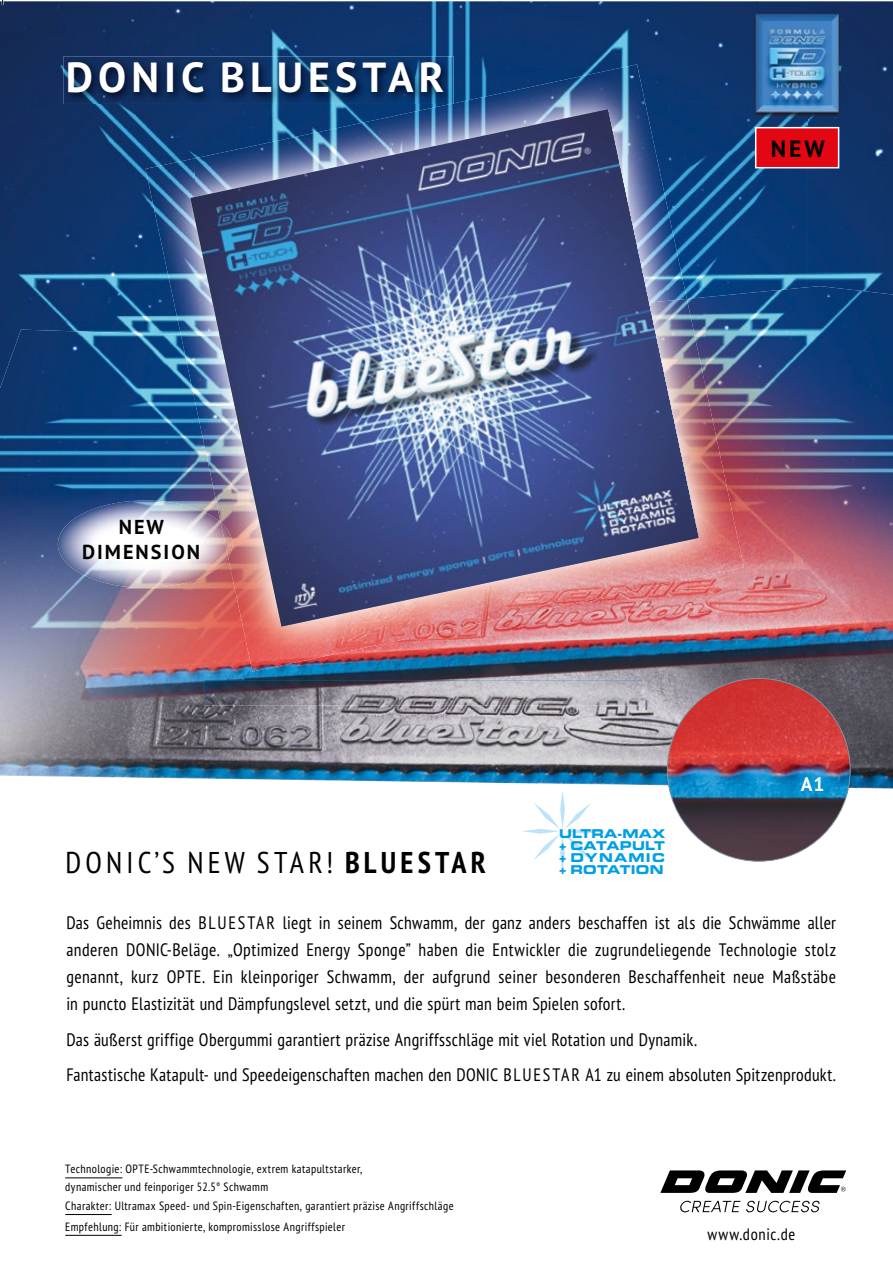
<style>
.page{position:relative;width:893px;height:1263px;background:#fff}
.page>*{position:absolute;margin:0;border:0;box-sizing:border-box;transform-origin:0 0}
.t1{font:700 42px "PT Sans Pro";letter-spacing:.12em;color:#fff}
.t2{font:condensed 30px "PT Sans Pro";letter-spacing:.14em;color:#000}
.t3{font:700 23.55px "PT Sans Pro";color:#000}
.t4{font:700 20.25px/25px "PT Sans Pro";letter-spacing:.1em;color:#000;text-align:center}
.t5{font:700 19.5px "PT Sans Pro";color:#fff}
.t6{font:condensed 18px/27px "PT Sans Pro";letter-spacing:.015em;color:#000;text-align:justify}
.t7{font:condensed 16.5px "PT Sans Pro";letter-spacing:.04em;color:#000}
.t8{font:12.15px/12.1px "Eurostile LT Std Bold Ex 2";letter-spacing:.02em;color:#009fe3;text-align:justify}
.t9{font:condensed 12px/18.3px "PT Sans Pro";letter-spacing:.035em;color:#000}
.s1{font-weight:700}
</style>
<div class="page">
<img style="left:0;top:1px;width:245px;height:201px">
<img style="left:245px;top:1px;width:255px;height:108px">
<img style="left:500px;top:1px;width:256px;height:100px">
<div style="left:756px;top:1px;width:137px;height:50px;background:#122d5d"></div>
<img style="left:808px;top:51px;width:85px;height:235px">
<img style="left:656px;top:101px;width:152px;height:50px">
<img style="left:699px;top:151px;width:109px;height:146px">
<img style="left:0;top:202px;width:146px;height:128px">
<img style="left:63px;top:56px;width:391px;height:48px">
<div style="left:756px;top:128px;width:83px;height:40px;background:#e30613"></div>
<div style="left:755px;top:127px;width:84px;height:41px;border:2px solid #fff"></div>
<img style="left:752px;top:11px;width:89px;height:108px">
<svg style="left:522px;top:791px;width:81px;height:81px"></svg>
<img style="left:856px;top:740px;width:37px;height:49px">
<img style="left:590px;top:740px;width:272px;height:48px">
<img style="left:112px;top:740px;width:425px;height:43px">
<img style="left:537px;top:740px;width:59px;height:44px">
<img style="left:6px;top:740px;width:111px;height:37px">
<img style="left:0;top:438px;width:245px;height:302px">
<img style="left:245px;top:639px;width:648px;height:101px">
<img style="left:539px;top:589px;width:354px;height:50px">
<img style="left:744px;top:539px;width:149px;height:50px">
<img style="left:705px;top:286px;width:188px;height:253px">
<img style="left:0;top:330px;width:181px;height:108px">
<img style="left:699px;top:297px;width:6px;height:2px">
<img style="left:204px;top:680px;width:439px;height:25px">
<img style="left:228px;top:687px;width:224px;height:13px">
<img style="left:459px;top:689px;width:57px;height:11px">
<img style="left:522px;top:687px;width:99px;height:13px">
<img style="left:391px;top:64px;width:265px;height:45px">
<img style="left:146px;top:158px;width:44px;height:177px">
<img style="left:232px;top:627px;width:307px;height:45px">
<img style="left:181px;top:335px;width:9px;height:165px">
<img style="left:699px;top:512px;width:45px;height:99px">
<img style="left:699px;top:299px;width:33px;height:213px">
<img style="left:190px;top:109px;width:509px;height:518px">
<img style="left:667px;top:678px;width:183px;height:183px;border-radius:91px">
<img style="left:58px;top:500px;width:170px;height:88px">
<img style="left:221px;top:522px;width:11px;height:36px">
<svg style="left:680px;top:1201px;width:140px;height:11px"></svg>
<svg style="left:660px;top:1170px;width:186px;height:23px"></svg>
<hr style="left:65px;top:1177px;width:57px;height:1px;background:#000">
<hr style="left:65px;top:1214px;width:47px;height:1px;background:#000">
<hr style="left:65px;top:1235px;width:57px;height:1px;background:#000">
<h1 class="t1" style="left:66px;top:50px;width:380px">DONIC BLUESTAR</h1>
<h3 class="t3" style="left:771px;top:133px;width:55px">NEW</h3>
<p class="t4" style="left:82px;top:514px;width:120px">NEW<br>DIMENSION</p>
<h2 class="t2" style="left:65px;top:843px;width:422px">DONIC’S NEW STAR! <span class="s1">BLUESTAR</span></h2>
<p class="t8" style="left:559px;top:827px;width:108px">ULTRA-MAX + CATAPULT + DYNAMIC + ROTATION</p>
<p class="t5" style="left:801px;top:771px;width:25px">A1</p>
<p class="t6" style="left:66px;top:908px;width:771px">Das Geheimnis des BLUESTAR liegt in seinem Schwamm, der ganz anders beschaffen ist als die Schwämme aller anderen DONIC-Beläge. „Optimized Energy Sponge” haben die Entwickler die zugrundeliegende Technologie stolz genannt, kurz OPTE. Ein kleinporiger Schwamm, der aufgrund seiner besonderen Beschaffenheit neue Maßstäbe in puncto Elastizität und Dämpfungslevel setzt, und die spürt man beim Spielen sofort.</p>
<p class="t6" style="left:66px;top:1021px;width:771px;line-height:35.5px">Das äußerst griffige Obergummi garantiert präzise Angriffsschläge mit viel Rotation und Dynamik.<br>Fantastische Katapult- und Speedeigenschaften machen den DONIC BLUESTAR A1 zu einem absoluten Spitzenprodukt.</p>
<p class="t9" style="left:65px;top:1160px;width:390px">Technologie: OPTE-Schwammtechnologie, extrem katapultstarker,<br>dynamischer und feinporiger 52.5° Schwamm<br>Charakter: Ultramax Speed- und Spin-Eigenschaften, garantiert präzise Angriffschläge</p>
<p class="t9" style="left:65px;top:1217px;width:281px">Empfehlung: Für ambitionierte, kompromisslose Angriffspieler</p>
<p class="t7" style="left:707px;top:1223px;width:89px">www.donic.de</p>
</div>
